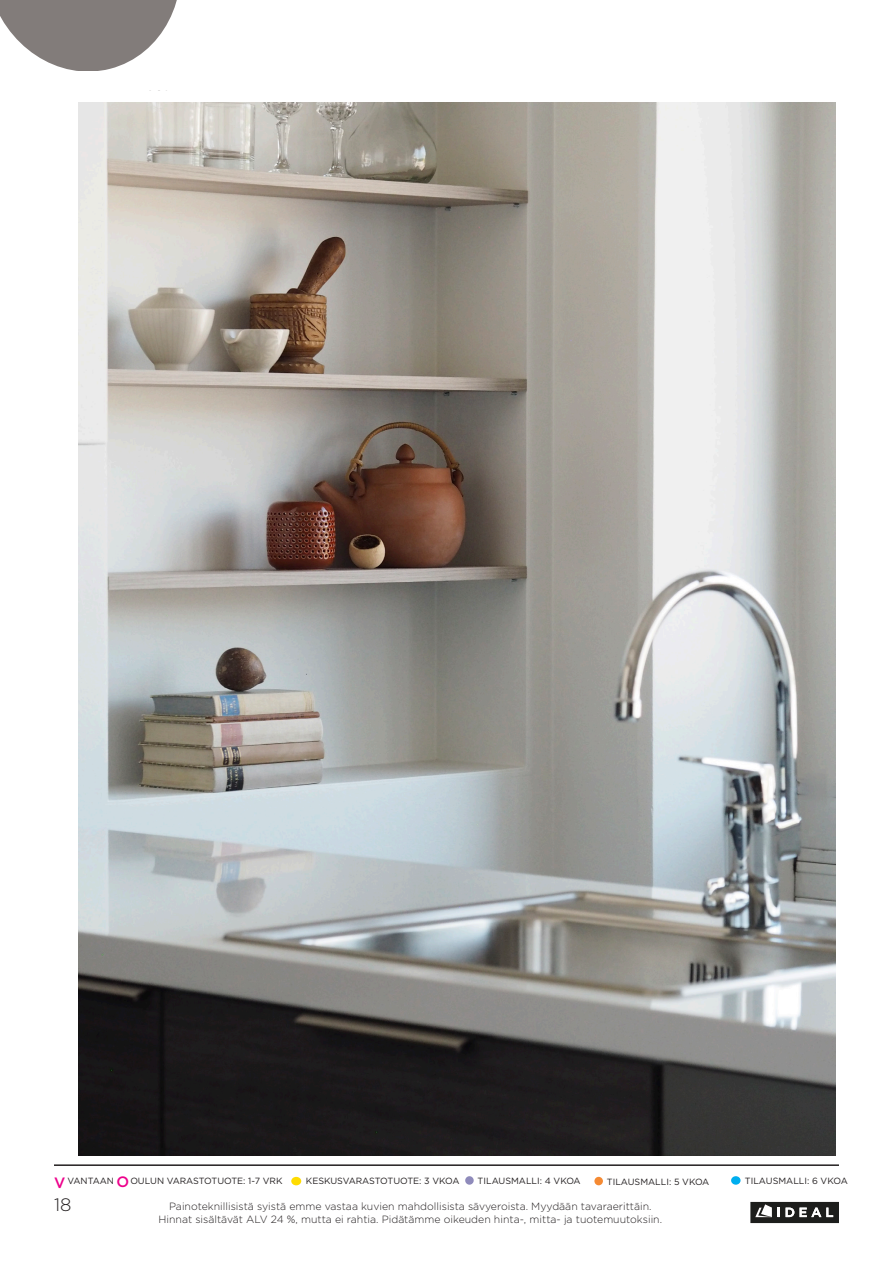
<style>
.page{position:relative;width:893px;height:1263px;background:#fff}
.page>*{position:absolute;margin:0;border:0;box-sizing:border-box;transform-origin:0 0}
.t1{font:300 18px "Gotham";color:#231f20}
.t2{font:300 10.5px/12.6px "Gotham";color:#231f20;text-align:center}
.t3{font:9px "Gotham";color:#231f20}
.s1{font-weight:500;font-size:15px;color:#ed028c}
</style>
<div class="page">
<hr style="left:54px;top:1164px;width:785px;height:2px;background:#231f20">
<div style="left:594px;top:1177px;width:9px;height:8px;background:#f58a33;border-radius:50%"></div>
<div style="left:291px;top:1177px;width:10px;height:8px;background:#ffdc01;border-radius:50%"></div>
<div style="left:731px;top:1176px;width:9px;height:9px;background:#00aeef;border-radius:50%"></div>
<div style="left:465px;top:1176px;width:9px;height:9px;background:#8f8bbb;border-radius:50%"></div>
<svg style="left:750px;top:1202px;width:89px;height:21px;background:#484948"></svg>
<svg style="left:0;top:0;width:177px;height:71px"></svg>
<img style="left:79px;top:102px;width:756px;height:1054px">
<p class="t3" style="left:54px;top:1175px;width:230px"><span class="s1">V</span> VANTAAN <span class="s1">O</span>OULUN VARASTOTUOTE: 1-7 VRK</p>
<p class="t3" style="left:306px;top:1175px;width:155px">KESKUSVARASTOTUOTE: 3 VKOA</p>
<p class="t3" style="left:478px;top:1175px;width:105px">TILAUSMALLI: 4 VKOA</p>
<p class="t3" style="left:607px;top:1176px;width:104px">TILAUSMALLI: 5 VKOA</p>
<p class="t3" style="left:745px;top:1175px;width:104px">TILAUSMALLI: 6 VKOA</p>
<h1 class="t1" style="left:54px;top:1194px;width:19px">18</h1>
<p class="t2" style="left:159px;top:1200px;width:505px">Painoteknillisistä syistä emme vastaa kuvien mahdollisista sävyeroista. Myydään tavaraerittäin.<br>Hinnat sisältävät ALV 24 %, mutta ei rahtia. Pidätämme oikeuden hinta-, mitta- ja tuotemuutoksiin.</p>
</div>
